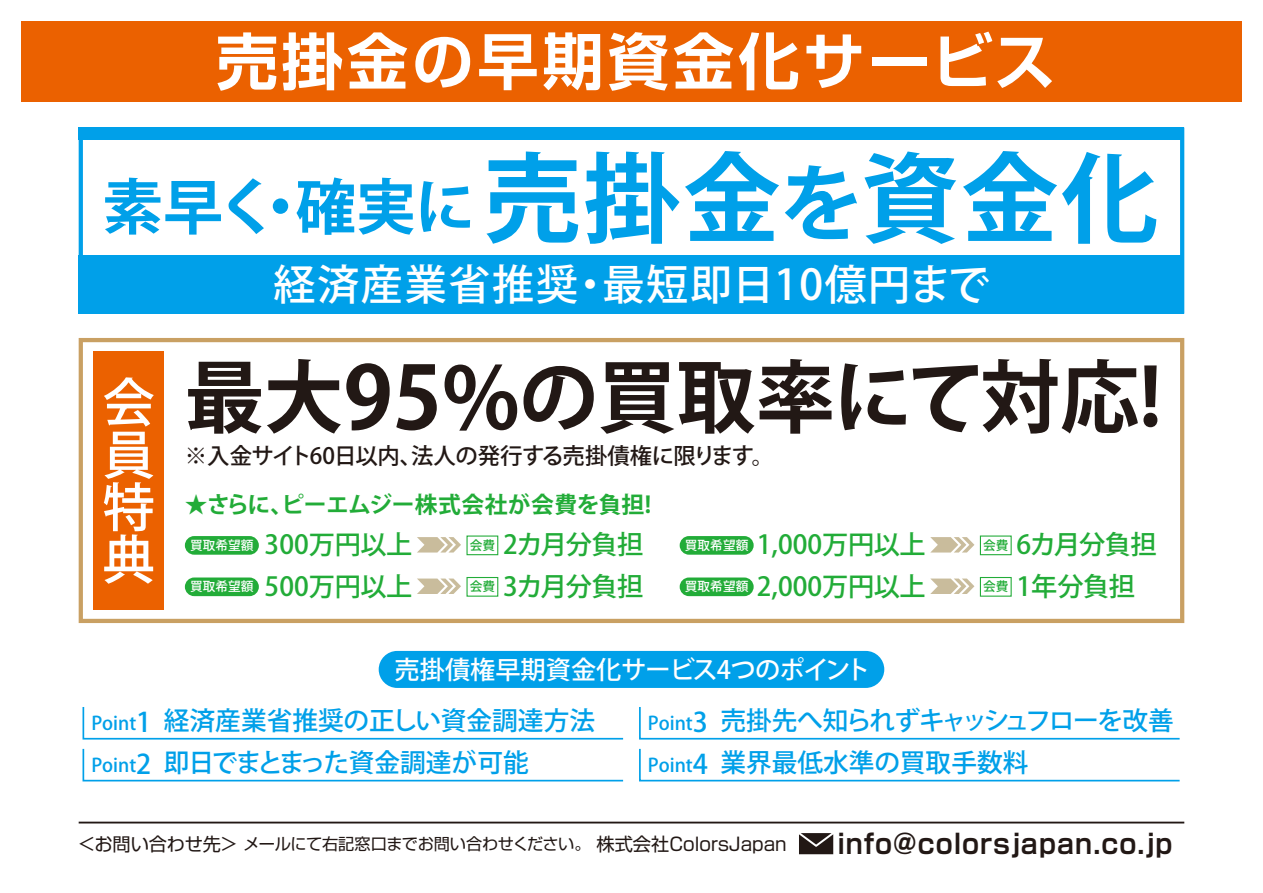
<style>
.page{position:relative;width:1263px;height:893px;background:#fff}
.page>*{position:absolute;margin:0;border:0;box-sizing:border-box;transform-origin:0 0}
.t1{font:700 79.2px "Koz Go Pr 6 N";letter-spacing:-.005em;color:#221815}
.t2{font:700 60.3px "Koz Go Pr 6 N";letter-spacing:-.01em;color:#00a0e9}
.t3{font:500 52.35px/52.3px "Koz Go Pr 6 N";color:#fff;text-align:justify}
.t4{font:500 42px "Koz Go Pr 6 N";letter-spacing:.04em;color:#fff}
.t5{font:700 27px "Shin Go Pro De";letter-spacing:.04em;color:#221815}
.t6{font:500 26.25px "Koz Go Pr 6 N";letter-spacing:-.02em;color:#22ac38}
.t7{font:500 25.65px/41.8px "Koz Go Pr 6 N";letter-spacing:-.01em;color:#00a0e9}
.t8{font:500 25.2px "Koz Go Pr 6 N";letter-spacing:-.02em;color:#fff}
.t9{font:700 22.8px "Koz Go Pr 6 N";letter-spacing:-.02em;color:#22ac38}
.t10{font:500 22.35px "Koz Go Pr 6 N";letter-spacing:-.02em;color:#221815}
.t11{font:18.3px "Shin Go Pro";color:#221815}
.s1{font-size:97.8px}
.s2{font-size:83.7px}
.s3{font-size:86.25px}
.s4{font-size:18.6px}
.s5{font-size:27px}
.s6{font-size:16.2px}
</style>
<div class="page">
<div style="left:21px;top:21px;width:1221px;height:81px;background:#eb6100"></div>
<svg style="left:217px;top:32px;width:59px;height:59px"></svg>
<svg style="left:283px;top:32px;width:59px;height:58px"></svg>
<svg style="left:348px;top:32px;width:59px;height:57px"></svg>
<svg style="left:415px;top:37px;width:55px;height:51px"></svg>
<svg style="left:479px;top:34px;width:58px;height:56px"></svg>
<svg style="left:543px;top:32px;width:57px;height:58px"></svg>
<svg style="left:609px;top:32px;width:59px;height:59px"></svg>
<svg style="left:674px;top:32px;width:59px;height:57px"></svg>
<svg style="left:739px;top:32px;width:59px;height:58px"></svg>
<svg style="left:806px;top:34px;width:55px;height:54px"></svg>
<div style="left:872px;top:57px;width:54px;height:9px;background:#fff"></div>
<svg style="left:940px;top:32px;width:112px;height:56px"></svg>
<svg style="left:799px;top:833px;width:34px;height:21px"></svg>
<hr style="left:79px;top:822px;width:1105px;height:1px;background:#221815">
<svg style="left:79px;top:140px;width:1105px;height:115px"></svg>
<div style="left:79px;top:128px;width:1105px;height:12px;background:#00a0e9"></div>
<div style="left:79px;top:255px;width:1105px;height:59px;background:#00a0e9"></div>
<svg style="left:79px;top:338px;width:1105px;height:285px"></svg>
<div style="left:379px;top:651px;width:505px;height:37px;background:#00a0e9;border-radius:19px"></div>
<div style="left:185px;top:536px;width:74px;height:19px;background:#22ac38;border-radius:9px"></div>
<div style="left:466px;top:535px;width:32px;height:20px;border:1px solid #22ac38"></div>
<svg style="left:417px;top:537px;width:44px;height:15px"></svg>
<div style="left:680px;top:536px;width:74px;height:19px;background:#22ac38;border-radius:9px"></div>
<div style="left:980px;top:535px;width:32px;height:20px;border:1px solid #22ac38"></div>
<svg style="left:930px;top:537px;width:44px;height:15px"></svg>
<div style="left:185px;top:577px;width:74px;height:19px;background:#22ac38;border-radius:9px"></div>
<div style="left:466px;top:577px;width:32px;height:20px;border:1px solid #22ac38"></div>
<svg style="left:417px;top:579px;width:44px;height:15px"></svg>
<div style="left:680px;top:577px;width:74px;height:19px;background:#22ac38;border-radius:9px"></div>
<div style="left:980px;top:577px;width:32px;height:20px;border:1px solid #22ac38"></div>
<svg style="left:930px;top:579px;width:44px;height:15px"></svg>
<svg style="left:82px;top:707px;width:542px;height:33px"></svg>
<svg style="left:82px;top:748px;width:542px;height:34px"></svg>
<svg style="left:639px;top:707px;width:541px;height:33px"></svg>
<svg style="left:639px;top:748px;width:541px;height:34px"></svg>
<h2 class="t2" style="left:103px;top:173px;width:1057px">素早く・確実に<span class="s1">売掛金</span><span class="s2">を</span><span class="s1">資金化</span></h2>
<h3 class="t4" style="left:273px;top:261px;width:718px">経済産業省推奨・最短即日10億円まで</h3>
<h3 class="t3" style="left:102px;top:378px;width:53px">会員特典</h3>
<h1 class="t1" style="left:185px;top:353px;width:978px">最大<span class="s3">95%</span>の買取率にて対応!</h1>
<p class="t10" style="left:185px;top:443px;width:591px">※入金サイト60日以内、法人の発行する売掛債権に限ります。</p>
<p class="t9" style="left:185px;top:491px;width:468px">★さらに、ピーエムジー株式会社が会費を負担!</p>
<p class="t6" style="left:190px;top:530px;width:224px"><sup>買取希望額</sup> 300万円以上</p>
<p class="t6" style="left:470px;top:530px;width:175px"><sup>会費</sup> 2カ月分負担</p>
<p class="t6" style="left:685px;top:530px;width:242px"><sup>買取希望額</sup> 1,000万円以上</p>
<p class="t6" style="left:983px;top:530px;width:175px"><sup>会費</sup> 6カ月分負担</p>
<p class="t6" style="left:190px;top:571px;width:224px"><sup>買取希望額</sup> 500万円以上</p>
<p class="t6" style="left:470px;top:571px;width:175px"><sup>会費</sup> 3カ月分負担</p>
<p class="t6" style="left:685px;top:571px;width:242px"><sup>買取希望額</sup> 2,000万円以上</p>
<p class="t6" style="left:983px;top:571px;width:153px"><sup>会費</sup> 1年分負担</p>
<p class="t8" style="left:395px;top:655px;width:478px">売掛債権早期資金化サービス4つのポイント</p>
<p class="t7" style="left:91px;top:700px;width:505px"><span class="s4">Point</span><span class="s5">1</span> 経済産業省推奨の正しい資金調達方法<br><span class="s4">Point</span><span class="s5">2</span> 即日でまとまった資金調達が可能</p>
<p class="t7" style="left:648px;top:700px;width:527px"><span class="s4">Point</span><span class="s5">3</span> 売掛先へ知られずキャッシュフローを改善<br><span class="s4">Point</span><span class="s5">4</span> 業界最低水準の買取手数料</p>
<p class="t11" style="left:78px;top:829px;width:710px">＜お問い合わせ先＞ <span class="s6">メールにて右記窓口までお問い合わせください。</span>株式会社ColorsJapan</p>
<p class="t5" style="left:838px;top:822px;width:336px">info@colorsjapan.co.jp</p>
</div>
